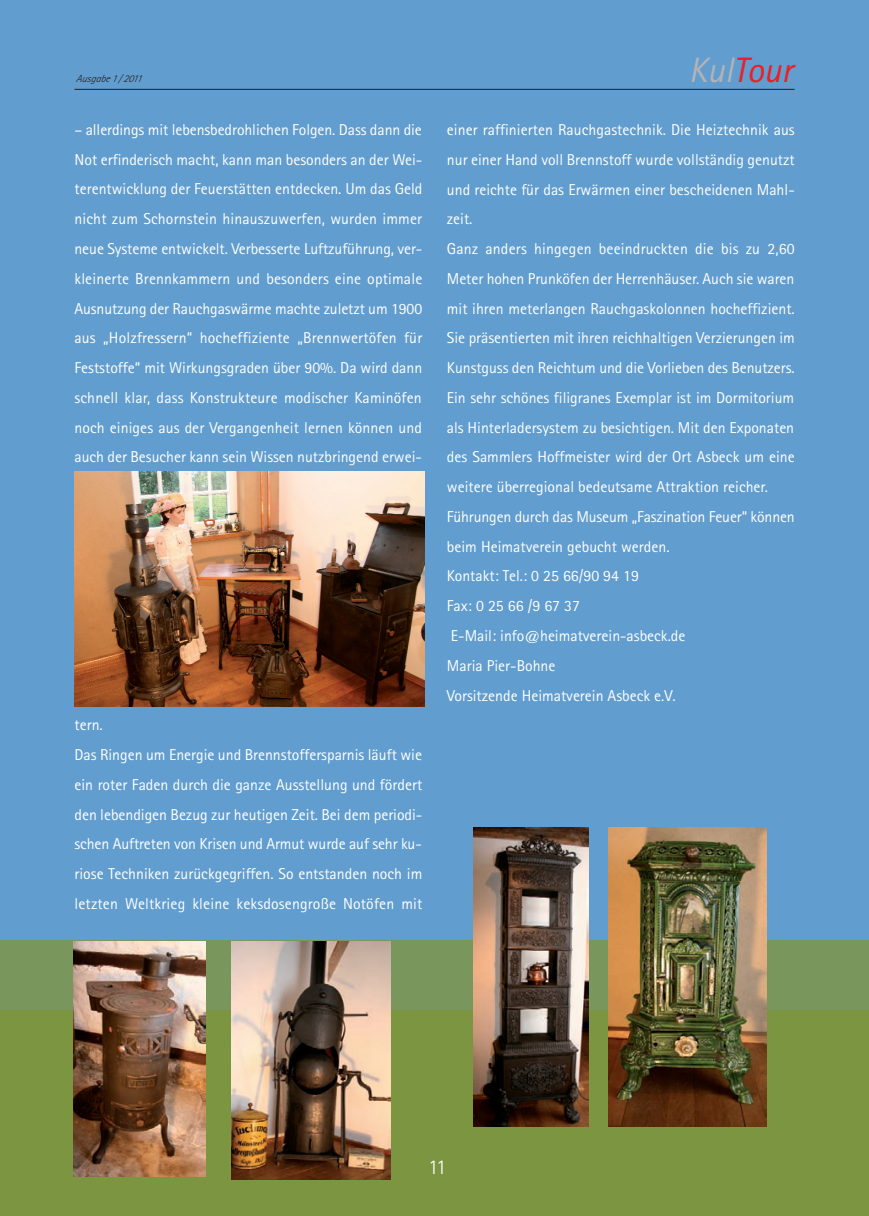
<style>
.page{position:relative;width:869px;height:1216px;background:#fff}
.page>*{position:absolute;margin:0;border:0;box-sizing:border-box;transform-origin:0 0}
.t1{font:italic 35.35px "Rotis Sans Serif";color:#ee1e24}
.t2{font:300 21px "Rotis Sans Serif";color:#fff}
.t3{font:15.75px/29.8px "Rotis Sans Serif";color:#fff}
.t4{font:italic 300 10.33px "Rotis Sans Serif";color:#231f20}
.s1{color:#b2b3b7}
</style>
<div class="page">
<div style="left:0;top:860px;width:868px;height:355px;background:#7b9540"></div>
<div style="left:0;top:0;width:868px;height:957px;background:#619dce"></div>
<div style="left:0;top:940px;width:868px;height:69px;background:#79965c"></div>
<hr style="left:74px;top:89px;width:720px;height:1px;background:#231f20">
<img style="left:74px;top:471px;width:350px;height:235px">
<img style="left:608px;top:827px;width:158px;height:299px">
<img style="left:231px;top:941px;width:159px;height:238px">
<img style="left:74px;top:941px;width:132px;height:234px">
<img style="left:473px;top:827px;width:115px;height:299px">
<p class="t4" style="left:76px;top:74px;width:69px">Ausgabe 1 / 2011</p>
<p class="t3" style="left:74px;top:116px;width:349px;text-align:justify">– allerdings mit lebensbedrohlichen Folgen. Dass dann die Not erfinderisch macht, kann man besonders an der Wei&shy;terentwicklung der Feuerstätten entdecken. Um das Geld nicht zum Schornstein hinauszuwerfen, wurden immer neue Systeme entwickelt. Verbesserte Luftzuführung, ver&shy;kleinerte Brennkammern und besonders eine optimale Ausnutzung der Rauchgaswärme machte zuletzt um 1900 aus „Holzfressern“ hocheffiziente „Brennwertöfen für Feststoffe“ mit Wirkungsgraden über 90%. Da wird dann schnell klar, dass Konstrukteure modischer Kaminöfen noch einiges aus der Vergangenheit lernen können und auch der Besucher kann sein Wissen nutzbringend erwei-</p>
<p class="t3" style="left:74px;top:711px;width:349px">tern.<br>Das Ringen um Energie und Brennstoffersparnis läuft wie ein roter Faden durch die ganze Ausstellung und fördert den lebendigen Bezug zur heutigen Zeit. Bei dem periodi&shy;schen Auftreten von Krisen und Armut wurde auf sehr ku&shy;riose Techniken zurückgegriffen. So entstanden noch im letzten Weltkrieg kleine keksdosengroße Notöfen mit</p>
<h1 class="t1" style="left:688px;top:57px;width:105px"><span class="s1">Kul</span>Tour</h1>
<p class="t3" style="left:446px;top:116px;width:349px">einer raffinierten Rauchgastechnik. Die Heiztechnik aus nur einer Hand voll Brennstoff wurde vollständig genutzt und reichte für das Erwärmen einer bescheidenen Mahl&shy;zeit.<br>Ganz anders hingegen beeindruckten die bis zu 2,60<br>Meter hohen Prunköfen der Herrenhäuser. Auch sie waren mit ihren meterlangen Rauchgaskolonnen hocheffizient.<br>Sie präsentierten mit ihren reichhaltigen Verzierungen im Kunstguss den Reichtum und die Vorlieben des Benutzers.<br>Ein sehr schönes filigranes Exemplar ist im Dormitorium als Hinterladersystem zu besichtigen. Mit den Exponaten des Sammlers Hoffmeister wird der Ort Asbeck um eine weitere überregional bedeutsame Attraktion reicher.<br>Führungen durch das Museum „Faszination Feuer“ können beim Heimatverein gebucht werden.<br>Kontakt: Tel.: 0 25 66/90 94 19<br>Fax: 0 25 66 /9 67 37<br>E-Mail: info@heimatverein-asbeck.de<br>Maria Pier-Bohne<br>Vorsitzende Heimatverein Asbeck e.V.</p>
<h2 class="t2" style="left:428px;top:1159px;width:19px">11</h2>
</div>
